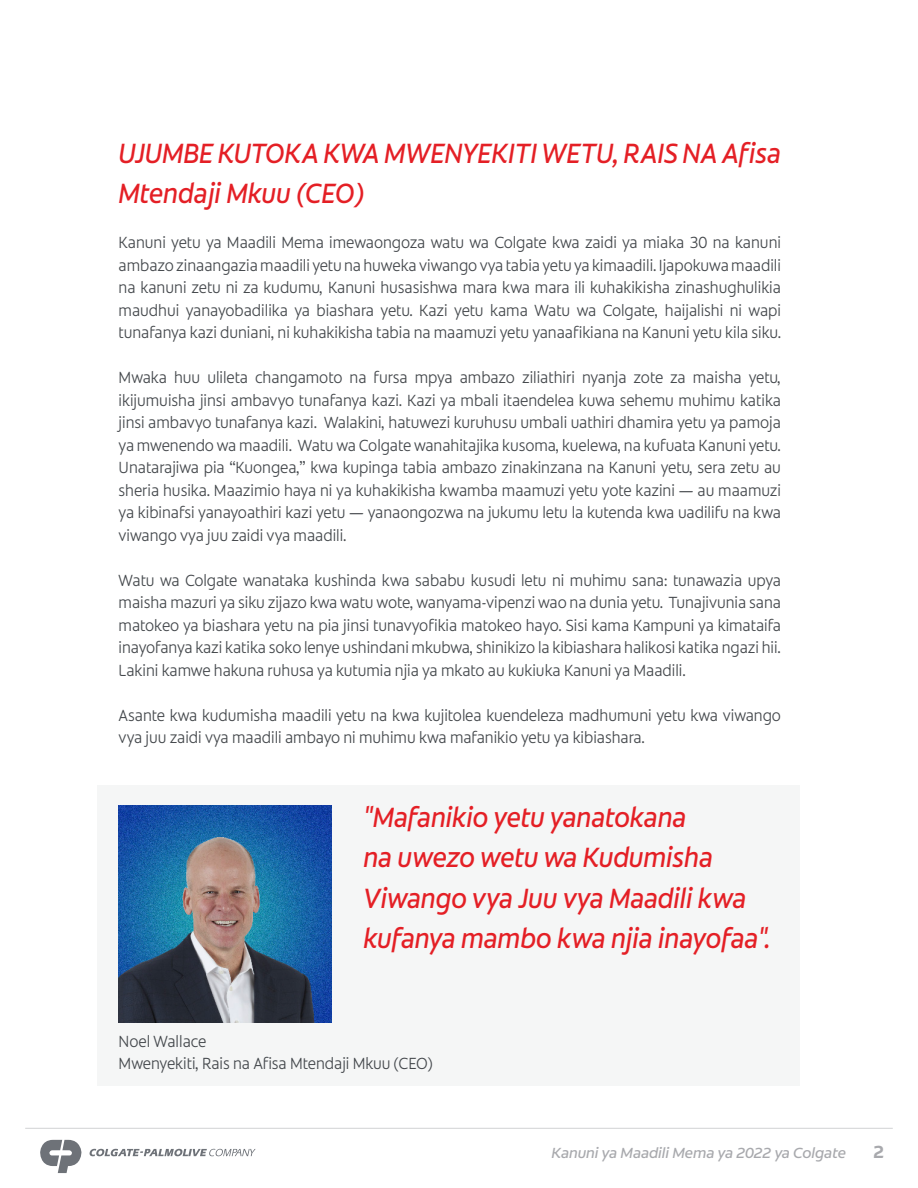
<style>
.page{position:relative;width:918px;height:1188px;background:#fff}
.page>*{position:absolute;margin:0;border:0;box-sizing:border-box;transform-origin:0 0}
.t1{font:italic 28.5px/40.5px "Colgate Ready";color:#e41f25;scale:.9 1}
.t2{font:700 18px "Colgate Ready";color:#a8a9ad}
.t3{font:300 16.5px/22.5px "Colgate Ready";color:#44484c;text-align:justify;scale:.9 1}
.t4{font:italic 15px "Colgate Ready";color:#a8a9ad}
</style>
<div class="page">
<hr style="left:25px;top:1128px;width:868px;height:1px;background:#d1d2d4">
<svg style="left:40px;top:1140px;width:42px;height:33px"></svg>
<svg style="left:89px;top:1149px;width:167px;height:7px"></svg>
<div style="left:97px;top:785px;width:702px;height:301px;background:#f5f6f6"></div>
<img style="left:119px;top:806px;width:212px;height:216px">
<p class="t1" style="left:119px;top:132px;width:738px">UJUMBE KUTOKA KWA MWENYEKITI WETU, RAIS NA Afisa<br>Mtendaji Mkuu (CEO)</p>
<p class="t3" style="left:119px;top:231px;width:738px">Kanuni yetu ya Maadili Mema imewaongoza watu wa Colgate kwa zaidi ya miaka 30 na kanuni ambazo zinaangazia maadili yetu na huweka viwango vya tabia yetu ya kimaadili. Ijapokuwa maadili na kanuni zetu ni za kudumu, Kanuni husasishwa mara kwa mara ili kuhakikisha zinashughulikia maudhui yanayobadilika ya biashara yetu. Kazi yetu kama Watu wa Colgate, haijalishi ni wapi tunafanya kazi duniani, ni kuhakikisha tabia na maamuzi yetu yanaafikiana na Kanuni yetu kila siku.</p>
<p class="t3" style="left:119px;top:366px;width:738px">Mwaka huu ulileta changamoto na fursa mpya ambazo ziliathiri nyanja zote za maisha yetu, ikijumuisha jinsi ambavyo tunafanya kazi. Kazi ya mbali itaendelea kuwa sehemu muhimu katika jinsi ambavyo tunafanya kazi. Walakini, hatuwezi kuruhusu umbali uathiri dhamira yetu ya pamoja ya mwenendo wa maadili. Watu wa Colgate wanahitajika kusoma, kuelewa, na kufuata Kanuni yetu.<br>Unatarajiwa pia “Kuongea,” kwa kupinga tabia ambazo zinakinzana na Kanuni yetu, sera zetu au sheria husika. Maazimio haya ni ya kuhakikisha kwamba maamuzi yetu yote kazini — au maamuzi ya kibinafsi yanayoathiri kazi yetu — yanaongozwa na jukumu letu la kutenda kwa uadilifu na kwa viwango vya juu zaidi vya maadili.</p>
<p class="t3" style="left:119px;top:569px;width:738px">Watu wa Colgate wanataka kushinda kwa sababu kusudi letu ni muhimu sana: tunawazia upya maisha mazuri ya siku zijazo kwa watu wote, wanyama-vipenzi wao na dunia yetu. Tunajivunia sana matokeo ya biashara yetu na pia jinsi tunavyofikia matokeo hayo. Sisi kama Kampuni ya kimataifa inayofanya kazi katika soko lenye ushindani mkubwa, shinikizo la kibiashara halikosi katika ngazi hii.<br>Lakini kamwe hakuna ruhusa ya kutumia njia ya mkato au kukiuka Kanuni ya Maadili.</p>
<p class="t3" style="left:119px;top:704px;width:738px">Asante kwa kudumisha maadili yetu na kwa kujitolea kuendeleza madhumuni yetu kwa viwango vya juu zaidi vya maadili ambayo ni muhimu kwa mafanikio yetu ya kibiashara.</p>
<p class="t1" style="left:363px;top:797px;width:453px">"Mafanikio yetu yanatokana<br>na uwezo wetu wa Kudumisha<br>Viwango vya Juu vya Maadili kwa kufanya mambo kwa njia inayofaa".</p>
<p class="t3" style="left:119px;top:1030px;width:99px">Noel Wallace</p>
<p class="t3" style="left:119px;top:1052px;width:350px">Mwenyekiti, Rais na Afisa Mtendaji Mkuu (CEO)</p>
<p class="t4" style="left:551px;top:1143px;width:296px">Kanuni ya Maadili Mema ya 2022 ya Colgate</p>
<p class="t2" style="left:873px;top:1138px;width:13px">2</p>
</div>
